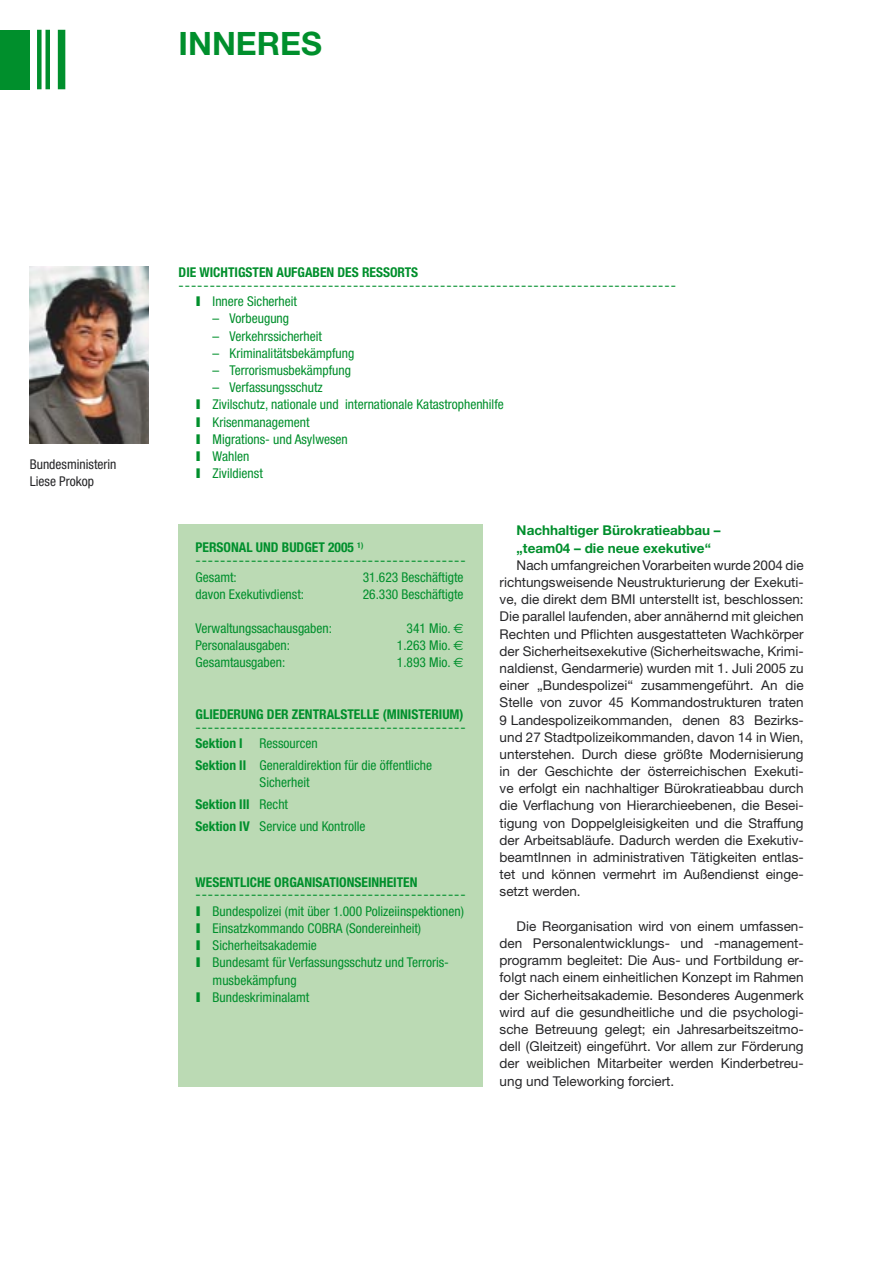
<style>
.page{position:relative;width:893px;height:1263px;background:#fff}
.page>*{position:absolute;margin:0;border:0;box-sizing:border-box;transform-origin:0 0}
.t1{font:700 32.25px "Helvetica Neue";color:#008f2c}
.t2{font:13.5px/17.2px "Helvetica Neue";color:#262628;text-align:justify}
.t3{font:condensed 13.5px/17.2px "Helvetica Neue";color:#008f2c}
.t4{font:13.5px/16.5px "Helvetica Neue";color:#008f2c}
.t5{font:700 condensed 13.5px "Helvetica Neue";color:#008f2c}
.t6{font:700 13.5px/17.2px "Helvetica Neue";color:#008f2c}
.t7{font:condensed 13.5px/17.2px "Helvetica Neue";color:#262628}
.s1{font-weight:800}
.s2{font-stretch:condensed}
.s3{font-weight:800;font-stretch:normal}
.s4{font-weight:700;font-stretch:condensed}
.s5{font-family:"Euro Sans";font-stretch:normal}
.s6{font-weight:700}
</style>
<div class="page">
<div style="left:0;top:30px;width:30px;height:59px;background:#008f2c"></div>
<div style="left:37px;top:30px;width:5px;height:59px;background:#008f2c"></div>
<div style="left:45px;top:30px;width:5px;height:59px;background:#008f2c"></div>
<div style="left:58px;top:30px;width:7px;height:59px;background:#008f2c"></div>
<div style="left:179px;top:524px;width:304px;height:563px;background:#bbdab4"></div>
<img style="left:30px;top:267px;width:119px;height:176px">
<h1 class="t1" style="left:179px;top:24px;width:145px">INNERES</h1>
<p class="t7" style="left:30px;top:455px;width:88px">Bundesministerin<br>Liese Prokop</p>
<p class="t5" style="left:179px;top:264px;width:241px">DIE WICHTIGSTEN AUFGABEN DES RESSORTS</p>
<p class="t4" style="left:196px;top:276px;width:482px;text-indent:-17px">--------------------------------------------------------------------------------<br><span class="s1">I</span> <span class="s2">Innere Sicherheit</span></p>
<p class="t3" style="left:213px;top:310px;width:78px">– Vorbeugung</p>
<p class="t3" style="left:213px;top:327px;width:111px">– Verkehrssicherheit</p>
<p class="t3" style="left:213px;top:344px;width:143px">– Kriminalitätsbekämpfung</p>
<p class="t3" style="left:213px;top:361px;width:140px">– Terrorismusbekämpfung</p>
<p class="t3" style="left:196px;top:379px;width:310px;text-indent:17px">– Verfassungsschutz<br><span class="s3">I</span> Zivilschutz, nationale und internationale Katastrophenhilfe<br><span class="s3">I</span> Krisenmanagement<br><span class="s3">I</span> Migrations- und Asylwesen<br><span class="s3">I</span> Wahlen<br><span class="s3">I</span> Zivildienst</p>
<p class="t4" style="left:196px;top:541px;width:271px;line-height:12.8px"><span class="s4">PERSONAL UND BUDGET 2005</span> <sup>1) </sup>--------------------------------------------</p>
<p class="t3" style="left:196px;top:568px;width:43px">Gesamt:</p>
<p class="t3" style="left:363px;top:568px;width:102px">31.623 Beschäftigte</p>
<p class="t3" style="left:196px;top:585px;width:110px">davon Exekutivdienst:</p>
<p class="t3" style="left:363px;top:585px;width:102px">26.330 Beschäftigte</p>
<p class="t3" style="left:196px;top:620px;width:138px">Verwaltungssachausgaben:</p>
<p class="t3" style="left:407px;top:620px;width:59px">341 Mio. <span class="s5">€</span></p>
<p class="t3" style="left:196px;top:637px;width:96px">Personalausgaben:</p>
<p class="t3" style="left:397px;top:637px;width:68px">1.263 Mio. <span class="s5">€</span></p>
<p class="t3" style="left:196px;top:654px;width:91px">Gesamtausgaben:</p>
<p class="t3" style="left:397px;top:654px;width:68px">1.893 Mio. <span class="s5">€</span></p>
<p class="t5" style="left:196px;top:706px;width:269px">GLIEDERUNG DER ZENTRALSTELLE (MINISTERIUM)</p>
<p class="t4" style="left:196px;top:718px;width:271px">--------------------------------------------<br><span class="s4">Sektion I</span> <span class="s2">Ressourcen</span></p>
<p class="t3" style="left:260px;top:756px;width:174px;text-indent:-64px"><span class="s6">Sektion II</span> Generaldirektion für die öffentliche<br>Sicherheit</p>
<p class="t3" style="left:196px;top:793px;width:171px;line-height:21.8px"><span class="s6">Sektion III</span> Recht<br><span class="s6">Sektion IV</span> Service und Kontrolle</p>
<p class="t5" style="left:196px;top:873px;width:223px">WESENTLICHE ORGANISATIONSEINHEITEN</p>
<p class="t4" style="left:196px;top:886px;width:271px">--------------------------------------------</p>
<p class="t3" style="left:196px;top:902px;width:270px"><span class="s3">I</span> Bundespolizei (mit über 1.000 Polizeiinspektionen)</p>
<p class="t3" style="left:196px;top:919px;width:227px"><span class="s3">I</span> Einsatzkommando COBRA (Sondereinheit)</p>
<p class="t3" style="left:196px;top:937px;width:123px"><span class="s3">I</span> Sicherheitsakademie</p>
<p class="t3" style="left:196px;top:954px;width:255px"><span class="s3">I</span> Bundesamt für Verfassungsschutz und Terroris-</p>
<p class="t3" style="left:213px;top:971px;width:85px">musbekämpfung</p>
<p class="t3" style="left:196px;top:988px;width:115px"><span class="s3">I</span> Bundeskriminalamt</p>
<p class="t6" style="left:517px;top:522px;width:205px">Nachhaltiger Bürokratieabbau – „team04 – die neue exekutive“</p>
<p class="t2" style="left:500px;top:556px;width:306px;text-indent:17px">Nach umfangreichen Vorarbeiten wurde 2004 die richtungsweisende Neustrukturierung der Exekuti&shy;ve, die direkt dem BMI unterstellt ist, beschlossen:<br>Die parallel laufenden, aber annähernd mit gleichen Rechten und Pflichten ausgestatteten Wachkörper der Sicherheitsexekutive (Sicherheitswache, Krimi&shy;naldienst, Gendarmerie) wurden mit 1. Juli 2005 zu einer „Bundespolizei“ zusammengeführt. An die Stelle von zuvor 45 Kommandostrukturen traten 9 Landespolizeikommanden, denen 83 Bezirks&shy;und 27 Stadtpolizeikommanden, davon 14 in Wien, unterstehen. Durch diese größte Modernisierung in der Geschichte der österreichischen Exekuti&shy;ve erfolgt ein nachhaltiger Bürokratieabbau durch die Verflachung von Hierarchieebenen, die Besei&shy;tigung von Doppelgleisigkeiten und die Straffung der Arbeitsabläufe. Dadurch werden die Exekutiv&shy;beamtInnen in administrativen Tätigkeiten entlas&shy;tet und können vermehrt im Außendienst einge&shy;setzt werden.</p>
<p class="t2" style="left:500px;top:917px;width:306px;text-indent:17px">Die Reorganisation wird von einem umfassen&shy;den Personalentwicklungs- und -management&shy;programm begleitet: Die Aus- und Fortbildung er&shy;folgt nach einem einheitlichen Konzept im Rahmen der Sicherheitsakademie. Besonderes Augenmerk wird auf die gesundheitliche und die psychologi&shy;sche Betreuung gelegt; ein Jahresarbeitszeitmo&shy;dell (Gleitzeit) eingeführt. Vor allem zur Förderung der weiblichen Mitarbeiter werden Kinderbetreu&shy;ung und Teleworking forciert.</p>
</div>
